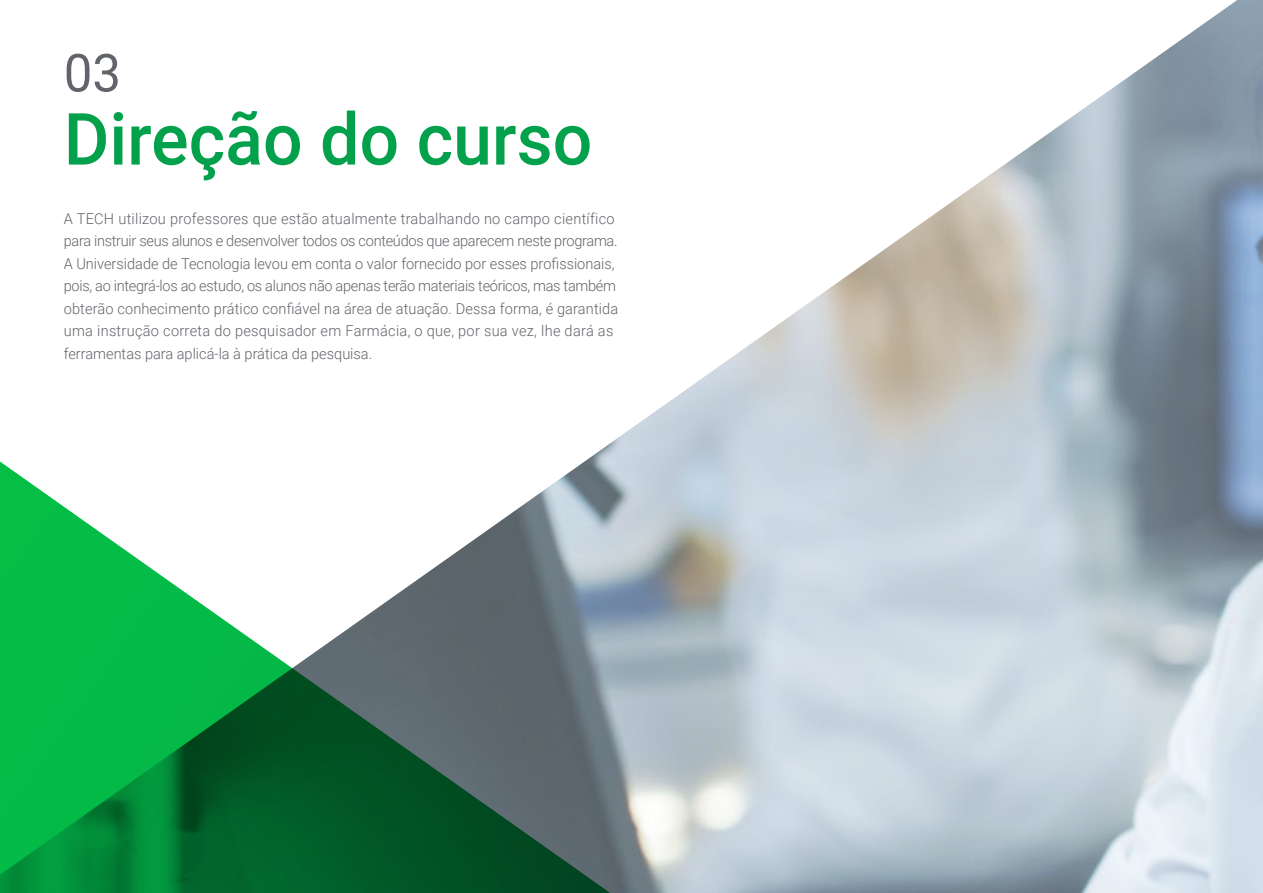
<style>
.page{position:relative;width:1263px;height:893px;background:#fff}
.page>*{position:absolute;margin:0;border:0;box-sizing:border-box;transform-origin:0 0}
.t1{font:500 72px "Roboto";color:#04a14d}
.t2{font:52.5px "Roboto";color:#61646a}
.t3{font:300 15px/22.5px "Roboto";color:#61646a}
</style>
<div class="page">
<img style="left:606px;top:0;width:657px;height:893px">
<svg style="left:0;top:446px;width:640px;height:447px"></svg>
<h2 class="t2" style="left:64px;top:36px;width:59px">03</h2>
<h1 class="t1" style="left:64px;top:89px;width:530px">Direção do curso</h1>
<p class="t3" style="left:64px;top:207px;width:556px">A TECH utilizou professores que estão atualmente trabalhando no campo científico para instruir seus alunos e desenvolver todos os conteúdos que aparecem neste programa.<br>A Universidade de Tecnologia levou em conta o valor fornecido por esses profissionais, pois, ao integrá-los ao estudo, os alunos não apenas terão materiais teóricos, mas também obterão conhecimento prático confiável na área de atuação. Dessa forma, é garantida uma instrução correta do pesquisador em Farmácia, o que, por sua vez, lhe dará as ferramentas para aplicá-la à prática da pesquisa.</p>
</div>
